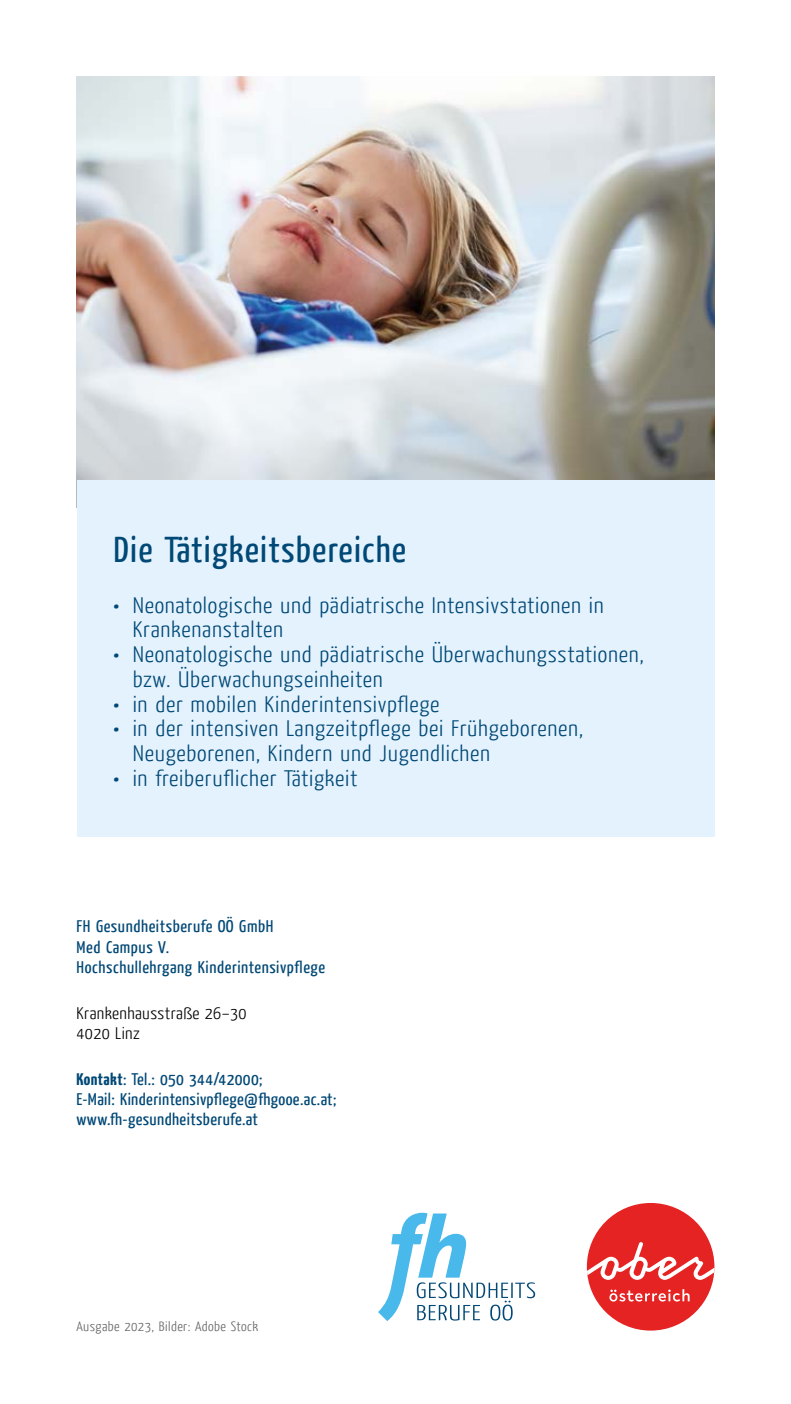
<style>
.page{position:relative;width:791px;height:1404px;background:#fff}
.page>*{position:absolute;margin:0;border:0;box-sizing:border-box;transform-origin:0 0}
.H2_-_Zwischentitel{font:36px "Yanone Kaffeesatz";letter-spacing:.03em;color:#004876;scale:1.1 1}
.t1{font:300 22.5px/24.8px "Yanone Kaffeesatz";letter-spacing:.03em;color:#004876;scale:1.1 1}
.p_-_Kontakt{font:16.88px/20.2px "Yanone Kaffeesatz";letter-spacing:.02em;color:#004876;scale:1.1 1}
.p_-_Kontakt-2{font:300 16.88px/20.2px "Yanone Kaffeesatz";letter-spacing:.02em;color:#000;scale:1.1 1}
.p_-_Ausgabe{font:300 13.5px "Yanone Kaffeesatz";letter-spacing:.03em;color:#646363;scale:1.09 1}
.s1{font-weight:700}
</style>
<div class="page">
<img style="left:77px;top:77px;width:637px;height:403px">
<div style="left:77px;top:480px;width:637px;height:356px;background:#e4f2fd"></div>
<svg style="left:378px;top:1212px;width:157px;height:108px"></svg>
<div style="left:587px;top:1202px;width:127px;height:128px;background:#e52322;border-radius:50%"></div>
<svg style="left:587px;top:1241px;width:127px;height:60px"></svg>
<h2 class="H2_-_Zwischentitel" style="left:114px;top:526px;width:268px">Die Tätigkeitsbereiche</h2>
<p class="t1" style="left:133px;top:591px;width:430px;text-indent:-19px"><span class="s1">•</span> Neonatologische und pädiatrische Intensivstationen in<br>Krankenanstalten</p>
<p class="t1" style="left:133px;top:641px;width:466px;text-indent:-19px"><span class="s1">•</span> Neonatologische und pädiatrische Überwachungsstationen, bzw. Überwachungseinheiten</p>
<p class="t1" style="left:114px;top:690px;width:298px"><span class="s1">•</span> in der mobilen Kinderintensivpflege</p>
<p class="t1" style="left:133px;top:715px;width:411px;text-indent:-19px"><span class="s1">•</span> in der intensiven Langzeitpflege bei Frühgeborenen,<br>Neugeborenen, Kindern und Jugendlichen</p>
<p class="t1" style="left:114px;top:765px;width:223px"><span class="s1">•</span> in freiberuflicher Tätigkeit</p>
<p class="p_-_Kontakt" style="left:77px;top:915px;width:227px">FH Gesundheitsberufe OÖ GmbH<br>Med Campus V.<br>Hochschullehrgang Kinderintensivpflege</p>
<p class="p_-_Kontakt-2" style="left:77px;top:1002px;width:156px">Krankenhausstraße 26–30<br>4020 Linz</p>
<p class="p_-_Kontakt" style="left:77px;top:1068px;width:238px"><span class="s1">Kontakt</span>: Tel.: 050 344/42000;<br>E-Mail: Kinderintensivpflege@fhgooe.ac.at; www.fh-gesundheitsberufe.at</p>
<p class="p_-_Ausgabe" style="left:77px;top:1317px;width:168px">Ausgabe 2023, Bilder: Adobe Stock</p>
</div>
